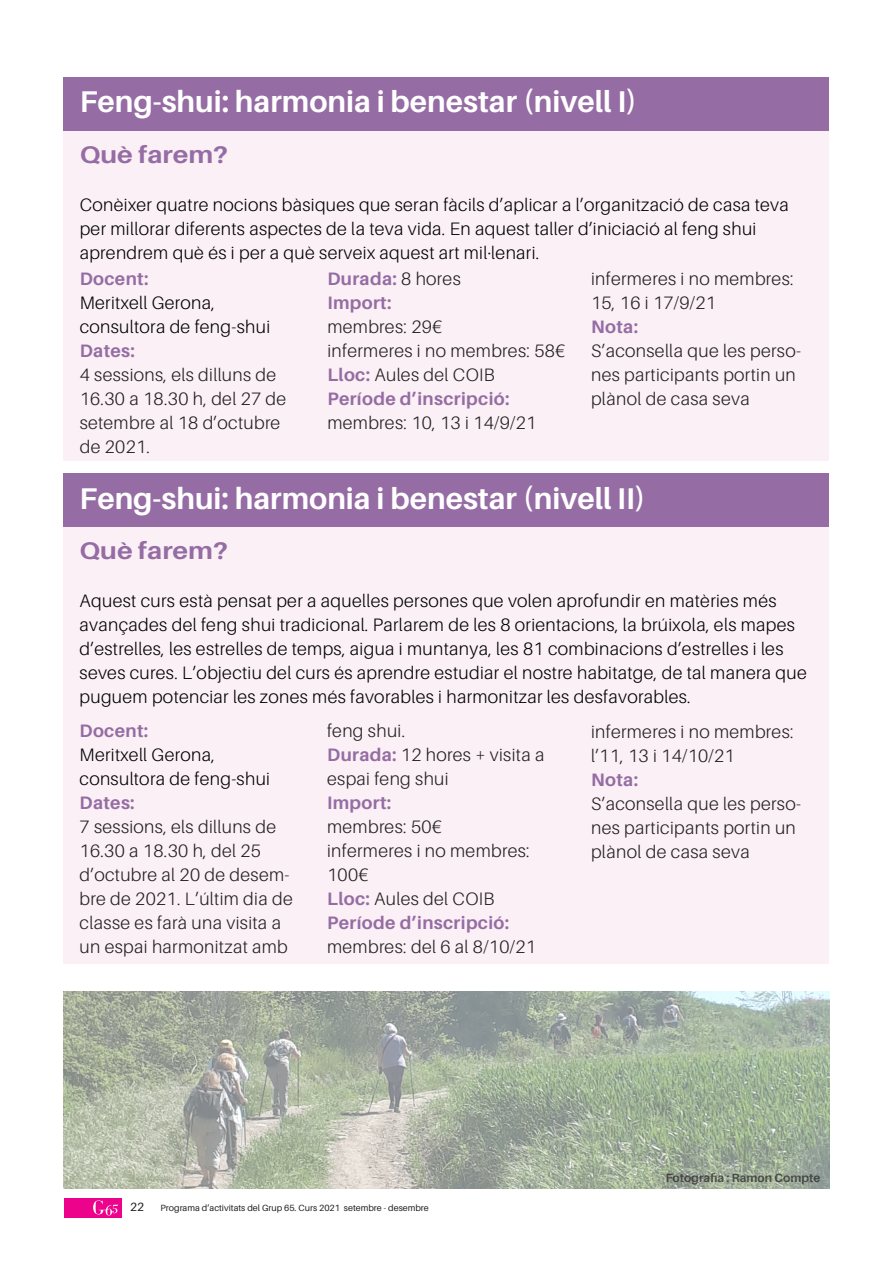
<style>
.page{position:relative;width:893px;height:1263px;background:#fff}
.page>*{position:absolute;margin:0;border:0;box-sizing:border-box;transform-origin:0 0}
.t1{font:700 30px "Aileron";color:#fff}
.t2{font:700 24px "Aileron";color:#956ca3;scale:1.13 1}
.t3{font:300 18px/24px "Aileron";letter-spacing:.02em;color:#000}
.t4{font:300 18px/24px "Aileron";letter-spacing:.02em;color:#231f20}
.t5{font:700 18px "Aileron";letter-spacing:.02em;color:#956ca3}
.t6{font:700 12px "Aileron";color:#231f20}
.t7{font:12px "Aileron";color:#231f20}
.t8{font:9px "Aileron";color:#231f20}
.s1{font-weight:700;color:#956ca3}
.s2{font-weight:300;color:#231f20}
</style>
<div class="page">
<div style="left:64px;top:1198px;width:58px;height:19px;background:#ed028c"></div>
<svg style="left:93px;top:1200px;width:25px;height:15px"></svg>
<div style="left:64px;top:130px;width:765px;height:331px;background:#faf0f5"></div>
<div style="left:64px;top:77px;width:765px;height:54px;background:#956ca3"></div>
<div style="left:64px;top:527px;width:765px;height:437px;background:#faf0f5"></div>
<div style="left:64px;top:473px;width:765px;height:54px;background:#956ca3"></div>
<img style="left:64px;top:991px;width:766px;height:197px">
<p class="t1" style="left:80px;top:85px;width:559px">Feng-shui: harmonia i benestar (nivell I)</p>
<p class="t2" style="left:80px;top:141px;width:133px">Què farem?</p>
<p class="t3" style="left:80px;top:192px;width:711px">Conèixer quatre nocions bàsiques que seran fàcils d’aplicar a l’organització de casa teva per millorar diferents aspectes de la teva vida. En aquest taller d’iniciació al feng shui aprendrem què és i per a què serveix aquest art mil·lenari.</p>
<p class="t5" style="left:80px;top:269px;width:70px">Docent:</p>
<p class="t3" style="left:80px;top:291px;width:192px">Meritxell Gerona, consultora de feng-shui</p>
<p class="t5" style="left:80px;top:341px;width:57px">Dates:</p>
<p class="t4" style="left:80px;top:363px;width:208px">4 sessions, els dilluns de<br>16.30 a 18.30 h, del 27 de setembre al 18 d’octubre de 2021.</p>
<p class="t4" style="left:591px;top:267px;width:204px">infermeres i no membres:<br>15, 16 i 17/9/21</p>
<p class="t4" style="left:591px;top:315px;width:211px"><span class="s1">Nota:<br></span>S’aconsella que les perso&shy;nes participants portin un plànol de casa seva</p>
<p class="t5" style="left:327px;top:269px;width:135px">Durada: <span class="s2">8 hores</span></p>
<p class="t5" style="left:327px;top:293px;width:66px">Import:</p>
<p class="t4" style="left:327px;top:315px;width:116px">membres: 29€</p>
<p class="t4" style="left:327px;top:339px;width:239px">infermeres i no membres: 58€</p>
<p class="t4" style="left:327px;top:363px;width:169px"><span class="s1">Lloc:</span> Aules del COIB</p>
<p class="t5" style="left:327px;top:389px;width:184px">Període d’inscripció:</p>
<p class="t4" style="left:327px;top:411px;width:210px">membres: 10, 13 i 14/9/21</p>
<p class="t1" style="left:80px;top:482px;width:568px">Feng-shui: harmonia i benestar (nivell II)</p>
<p class="t2" style="left:80px;top:538px;width:133px">Què farem?</p>
<p class="t3" style="left:80px;top:589px;width:729px">Aquest curs està pensat per a aquelles persones que volen aprofundir en matèries més avançades del feng shui tradicional. Parlarem de les 8 orientacions, la brúixola, els mapes d’estrelles, les estrelles de temps, aigua i muntanya, les 81 combinacions d’estrelles i les seves cures. L’objectiu del curs és aprendre estudiar el nostre habitatge, de tal manera que puguem potenciar les zones més favorables i harmonitzar les desfavorables.</p>
<p class="t5" style="left:80px;top:721px;width:70px">Docent:</p>
<p class="t3" style="left:80px;top:743px;width:192px">Meritxell Gerona, consultora de feng-shui</p>
<p class="t5" style="left:80px;top:793px;width:57px">Dates:</p>
<p class="t4" style="left:80px;top:815px;width:215px">7 sessions, els dilluns de<br>16.30 a 18.30 h, del 25 d’octubre al 20 de desem&shy;bre de 2021. L’últim dia de classe es farà una visita a un espai harmonitzat amb</p>
<p class="t4" style="left:327px;top:719px;width:80px">feng shui.</p>
<p class="t4" style="left:327px;top:743px;width:219px"><span class="s1">Durada:</span> 12 hores + visita a espai feng shui</p>
<p class="t5" style="left:327px;top:793px;width:66px">Import:</p>
<p class="t4" style="left:327px;top:815px;width:116px">membres: 50€</p>
<p class="t4" style="left:327px;top:839px;width:204px">infermeres i no membres:<br>100€</p>
<p class="t4" style="left:327px;top:887px;width:169px"><span class="s1">Lloc:</span> Aules del COIB</p>
<p class="t5" style="left:327px;top:913px;width:184px">Període d’inscripció:</p>
<p class="t4" style="left:327px;top:935px;width:210px">membres: del 6 al 8/10/21</p>
<p class="t4" style="left:591px;top:720px;width:204px">infermeres i no membres: l’11, 13 i 14/10/21</p>
<p class="t4" style="left:591px;top:768px;width:211px"><span class="s1">Nota:<br></span>S’aconsella que les perso&shy;nes participants portin un plànol de casa seva</p>
<p class="t7" style="left:130px;top:1201px;width:15px">22</p>
<p class="t8" style="left:161px;top:1203px;width:270px">Programa d’activitats del Grup 65. Curs 2021 setembre - desembre</p>
<p class="t6" style="left:665px;top:1171px;width:156px">Fotografia : Ramon Compte</p>
</div>
